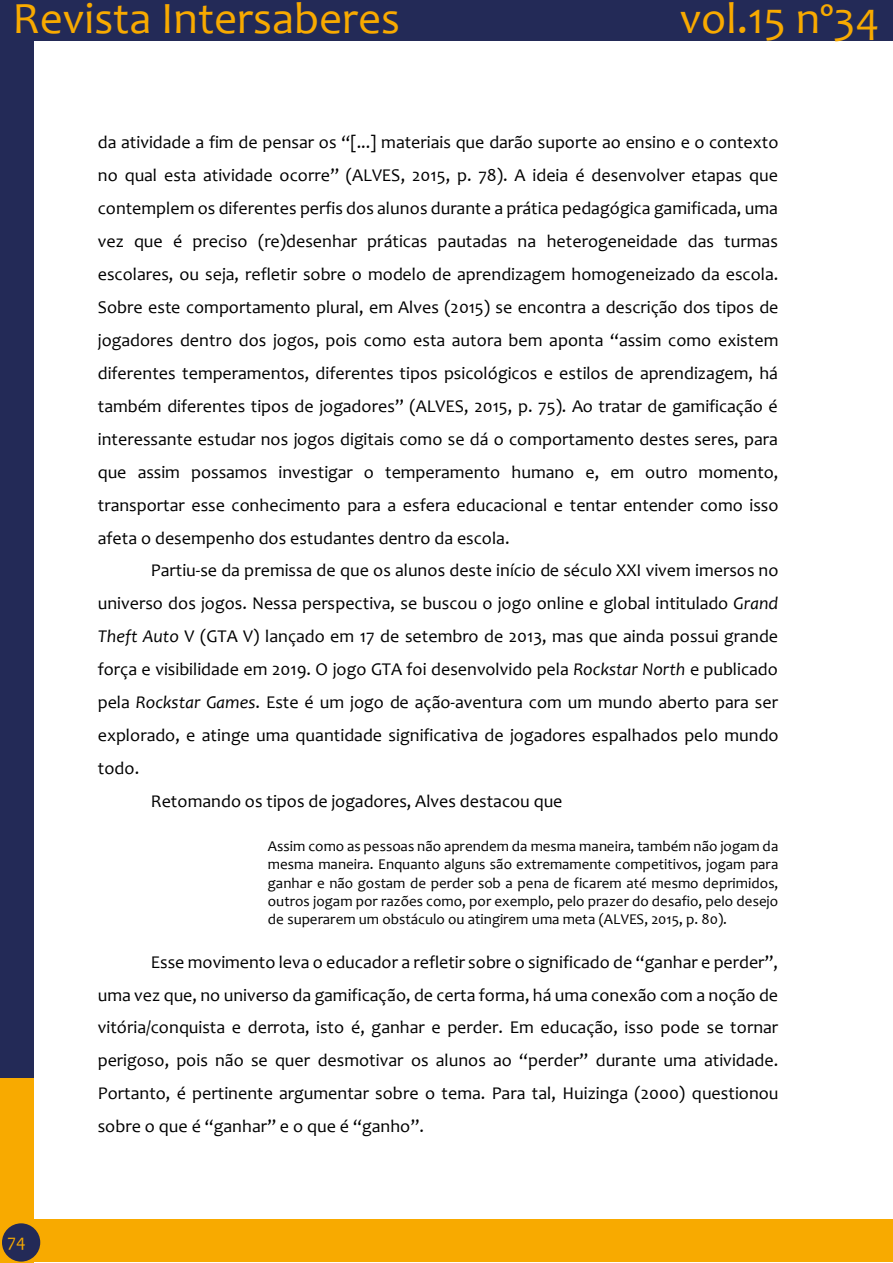
<style>
.page{position:relative;width:893px;height:1263px;background:#fff}
.page>*{position:absolute;margin:0;border:0;box-sizing:border-box;transform-origin:0 0}
.t1{font:45px "Candara";color:#f8aa00}
.t2{font:18px/33px "Candara";color:#000;text-align:justify}
.t3{font:18px "Candara";color:#f8aa00}
.t4{font:15px/18.3px "Candara";letter-spacing:.005em;color:#000;text-align:justify}
.s1{font-style:italic}
</style>
<div class="page">
<div style="left:0;top:0;width:33px;height:1081px;background:#232a57"></div>
<div style="left:0;top:0;width:893px;height:41px;background:#232a57"></div>
<div style="left:0;top:1078px;width:33px;height:185px;background:#f8aa00"></div>
<div style="left:21px;top:1219px;width:872px;height:43px;background:#f8aa00"></div>
<div style="left:2px;top:1223px;width:38px;height:38px;background:#232a57;border-radius:50%"></div>
<h1 class="t1" style="left:13px;top:-9px;width:389px">Revista Intersaberes</h1>
<h1 class="t1" style="left:680px;top:-9px;width:201px">vol.15 nº34</h1>
<p class="t3" style="left:8px;top:1229px;width:20px">74</p>
<p class="t2" style="left:98px;top:126px;width:682px">da atividade a fim de pensar os “[...] materiais que darão suporte ao ensino e o contexto no qual esta atividade ocorre” (ALVES, 2015, p. 78). A ideia é desenvolver etapas que contemplem os diferentes perfis dos alunos durante a prática pedagógica gamificada, uma vez que é preciso (re)desenhar práticas pautadas na heterogeneidade das turmas escolares, ou seja, refletir sobre o modelo de aprendizagem homogeneizado da escola.<br>Sobre este comportamento plural, em Alves (2015) se encontra a descrição dos tipos de jogadores dentro dos jogos, pois como esta autora bem aponta “assim como existem diferentes temperamentos, diferentes tipos psicológicos e estilos de aprendizagem, há também diferentes tipos de jogadores” (ALVES, 2015, p. 75). Ao tratar de gamificação é interessante estudar nos jogos digitais como se dá o comportamento destes seres, para que assim possamos investigar o temperamento humano e, em outro momento, transportar esse conhecimento para a esfera educacional e tentar entender como isso afeta o desempenho dos estudantes dentro da escola.</p>
<p class="t2" style="left:151px;top:554px;width:629px">Partiu-se da premissa de que os alunos deste início de século XXI vivem imersos no</p>
<p class="t2" style="left:98px;top:587px;width:682px">universo dos jogos. Nessa perspectiva, se buscou o jogo online e global intitulado <span class="s1">Grand</span></p>
<p class="t2" style="left:98px;top:620px;width:682px"><span class="s1">Theft Auto</span> V (GTA V) lançado em 17 de setembro de 2013, mas que ainda possui grande</p>
<p class="t2" style="left:98px;top:653px;width:681px">força e visibilidade em 2019. O jogo GTA foi desenvolvido pela <span class="s1">Rockstar North</span> e publicado</p>
<p class="t2" style="left:98px;top:686px;width:682px">pela <span class="s1">Rockstar Games</span>. Este é um jogo de ação-aventura com um mundo aberto para ser</p>
<p class="t2" style="left:98px;top:719px;width:682px">explorado, e atinge uma quantidade significativa de jogadores espalhados pelo mundo</p>
<p class="t2" style="left:98px;top:752px;width:43px">todo.</p>
<p class="t2" style="left:151px;top:785px;width:413px">Retomando os tipos de jogadores, Alves destacou que</p>
<p class="t4" style="left:268px;top:837px;width:512px">Assim como as pessoas não aprendem da mesma maneira, também não jogam da mesma maneira. Enquanto alguns são extremamente competitivos, jogam para ganhar e não gostam de perder sob a pena de ficarem até mesmo deprimidos, outros jogam por razões como, por exemplo, pelo prazer do desafio, pelo desejo de superarem um obstáculo ou atingirem uma meta (ALVES, 2015, p. 80).</p>
<p class="t2" style="left:98px;top:945px;width:682px;text-indent:53px">Esse movimento leva o educador a refletir sobre o significado de “ganhar e perder”, uma vez que, no universo da gamificação, de certa forma, há uma conexão com a noção de vitória/conquista e derrota, isto é, ganhar e perder. Em educação, isso pode se tornar perigoso, pois não se quer desmotivar os alunos ao “perder” durante uma atividade.<br>Portanto, é pertinente argumentar sobre o tema. Para tal, Huizinga (2000) questionou sobre o que é “ganhar” e o que é “ganho”.</p>
</div>
